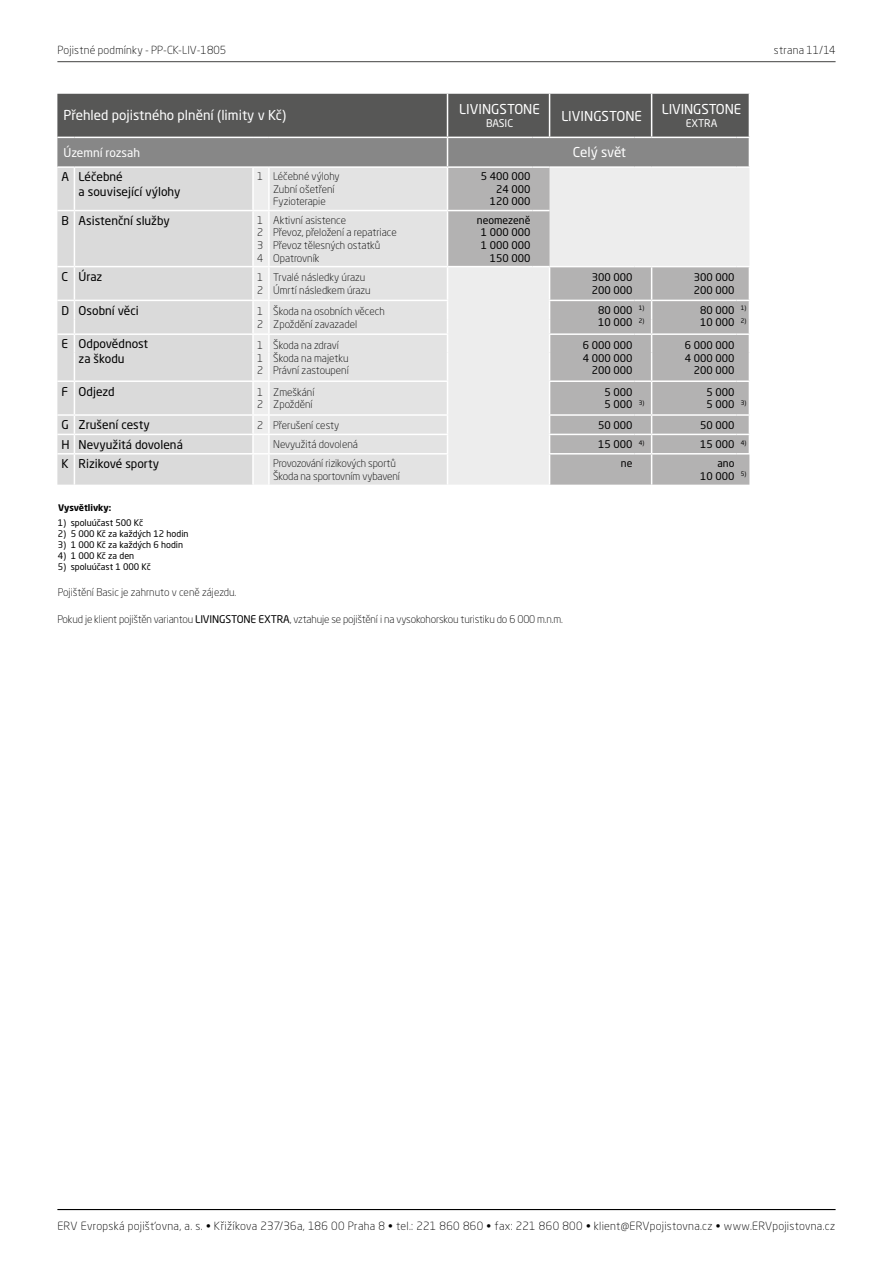
<style>
.page{position:relative;width:893px;height:1263px;background:#fff}
.page>*{position:absolute;margin:0;border:0;box-sizing:border-box;transform-origin:0 0}
.t1{font:13.5px "Neo Sans Pro";color:#fff}
.t2{font:12px/14.4px "Neo Sans Pro";color:#000}
.t3{font:12px "Neo Sans Pro";color:#fff}
.t4{font:300 11.25px "Neo Sans Pro";letter-spacing:.025em;color:#000}
.t5{font:300 10.95px "Neo Sans Pro";letter-spacing:.015em;color:#000}
.t6{font:300 10.5px/12.6px "Neo Sans Pro";color:#000}
.t7{font:10.5px/12.6px "Neo Sans Pro";color:#000}
.t8{font:10.5px "Neo Sans Pro";letter-spacing:-.01em;color:#fff}
.t9{font:9px "Neo Sans Pro";color:#000}
.t10{font:700 9px "Neo Sans Pro";color:#000}
.t11{font:6.15px/12.6px "Neo Sans Pro";color:#000}
.s1{font-weight:400}
</style>
<div class="page">
<hr style="left:57px;top:1209px;width:779px;height:1px;background:#000">
<hr style="left:57px;top:61px;width:779px;height:1px;background:#575756">
<div style="left:57px;top:168px;width:195px;height:317px;background:#dadada"></div>
<div style="left:270px;top:168px;width:177px;height:317px;background:#e3e3e3"></div>
<svg style="left:448px;top:168px;width:301px;height:317px;background:#cecece"></svg>
<hr style="left:74px;top:333px;width:179px;height:2px;background:#fff">
<hr style="left:269px;top:333px;width:179px;height:2px;background:#fff">
<hr style="left:549px;top:333px;width:86px;height:2px;background:#fff">
<hr style="left:652px;top:333px;width:85px;height:2px;background:#fff">
<svg style="left:57px;top:210px;width:17px;height:1px"></svg>
<hr style="left:74px;top:210px;width:179px;height:1px;background:#fff">
<hr style="left:74px;top:300px;width:179px;height:1px;background:#fff">
<hr style="left:269px;top:210px;width:178px;height:1px;background:#fff">
<hr style="left:447px;top:210px;width:86px;height:1px;background:#fff">
<svg style="left:533px;top:210px;width:17px;height:1px"></svg>
<hr style="left:269px;top:300px;width:179px;height:1px;background:#fff">
<hr style="left:549px;top:300px;width:86px;height:1px;background:#fff">
<hr style="left:652px;top:300px;width:85px;height:1px;background:#fff">
<svg style="left:57px;top:266px;width:17px;height:1px"></svg>
<hr style="left:74px;top:266px;width:179px;height:1px;background:#fff">
<hr style="left:269px;top:266px;width:178px;height:1px;background:#fff">
<hr style="left:447px;top:266px;width:86px;height:1px;background:#fff">
<svg style="left:533px;top:266px;width:17px;height:1px"></svg>
<hr style="left:550px;top:266px;width:85px;height:1px;background:#fff">
<svg style="left:635px;top:266px;width:17px;height:1px"></svg>
<hr style="left:652px;top:266px;width:85px;height:1px;background:#fff">
<svg style="left:737px;top:266px;width:12px;height:1px"></svg>
<hr style="left:74px;top:380px;width:179px;height:2px;background:#fff">
<hr style="left:269px;top:380px;width:179px;height:2px;background:#fff">
<hr style="left:549px;top:380px;width:86px;height:2px;background:#fff">
<hr style="left:652px;top:380px;width:85px;height:2px;background:#fff">
<hr style="left:74px;top:414px;width:179px;height:2px;background:#fff">
<hr style="left:269px;top:414px;width:179px;height:2px;background:#fff">
<hr style="left:549px;top:414px;width:86px;height:2px;background:#fff">
<hr style="left:652px;top:414px;width:85px;height:2px;background:#fff">
<svg style="left:252px;top:301px;width:18px;height:51px"></svg>
<hr style="left:74px;top:434px;width:179px;height:1px;background:#fff">
<hr style="left:269px;top:434px;width:179px;height:1px;background:#fff">
<hr style="left:549px;top:434px;width:86px;height:1px;background:#fff">
<hr style="left:652px;top:434px;width:85px;height:1px;background:#fff">
<hr style="left:74px;top:453px;width:179px;height:1px;background:#fff">
<svg style="left:252px;top:416px;width:18px;height:37px"></svg>
<hr style="left:269px;top:453px;width:179px;height:1px;background:#fff">
<hr style="left:549px;top:453px;width:86px;height:1px;background:#fff">
<hr style="left:652px;top:453px;width:85px;height:1px;background:#fff">
<hr style="left:549px;top:267px;width:1px;height:33px;background:#fff">
<svg style="left:549px;top:301px;width:1px;height:79px"></svg>
<hr style="left:549px;top:382px;width:1px;height:32px;background:#fff">
<svg style="left:549px;top:416px;width:1px;height:37px"></svg>
<hr style="left:549px;top:454px;width:1px;height:31px;background:#fff">
<svg style="left:57px;top:94px;width:693px;height:74px;background:#727271"></svg>
<hr style="left:651px;top:267px;width:1px;height:33px;background:#fff">
<svg style="left:635px;top:300px;width:17px;height:82px"></svg>
<svg style="left:737px;top:300px;width:12px;height:82px"></svg>
<hr style="left:651px;top:382px;width:1px;height:32px;background:#fff">
<svg style="left:635px;top:414px;width:17px;height:40px"></svg>
<svg style="left:737px;top:414px;width:12px;height:40px"></svg>
<hr style="left:74px;top:168px;width:1px;height:42px;background:#fff">
<hr style="left:74px;top:211px;width:1px;height:55px;background:#fff">
<hr style="left:74px;top:267px;width:1px;height:33px;background:#fff">
<svg style="left:57px;top:300px;width:18px;height:82px"></svg>
<hr style="left:74px;top:382px;width:1px;height:32px;background:#fff">
<svg style="left:57px;top:414px;width:18px;height:40px"></svg>
<hr style="left:74px;top:454px;width:1px;height:31px;background:#fff">
<hr style="left:651px;top:454px;width:1px;height:31px;background:#fff">
<p class="t5" style="left:57px;top:44px;width:170px">Pojistné podmínky - PP-CK-LIV-1805</p>
<p class="t5" style="left:774px;top:44px;width:63px">strana 11/14</p>
<p class="t1" style="left:63px;top:107px;width:224px">Přehled pojistného plnění (limity v Kč)</p>
<p class="t1" style="left:459px;top:101px;width:80px">LIVINGSTONE</p>
<p class="t8" style="left:486px;top:117px;width:13px">Basic</p>
<p class="t1" style="left:561px;top:107px;width:80px">LIVINGSTONE</p>
<p class="t1" style="left:662px;top:101px;width:79px">LIVINGSTONE</p>
<p class="t8" style="left:686px;top:117px;width:32px">extra</p>
<p class="t3" style="left:63px;top:145px;width:78px">Územní rozsah</p>
<p class="t1" style="left:573px;top:144px;width:55px">Celý svět</p>
<p class="t2" style="left:79px;top:170px;width:103px;text-indent:-17px">A Léčebné<br>a související výlohy</p>
<p class="t6" style="left:273px;top:170px;width:68px;text-indent:-16px">1 Léčebné výlohy<br>Zubní ošetření<br>Fyzioterapie</p>
<p class="t7" style="left:481px;top:170px;width:51px;text-align:right">5 400 000<br>24 000<br>120 000</p>
<p class="t2" style="left:62px;top:213px;width:110px">B Asistenční služby</p>
<p class="t6" style="left:257px;top:213px;width:8px;text-align:justify">1<br>2<br>3<br>4</p>
<p class="t6" style="left:273px;top:213px;width:125px">Aktivní asistence<br>Převoz, přeložení a repatriace<br>Převoz tělesných ostatků<br>Opatrovník</p>
<p class="t7" style="left:477px;top:213px;width:55px;text-align:right">neomezeně<br>1 000 000<br>1 000 000<br>150 000</p>
<p class="t2" style="left:62px;top:269px;width:42px">C Úraz</p>
<p class="t6" style="left:257px;top:271px;width:8px">1<br>2</p>
<p class="t6" style="left:273px;top:271px;width:99px">Trvalé následky úrazu<br>Úmrtí následkem úrazu</p>
<p class="t7" style="left:592px;top:271px;width:42px">300 000<br>200 000</p>
<p class="t7" style="left:694px;top:271px;width:42px">300 000<br>200 000</p>
<p class="t2" style="left:62px;top:303px;width:79px">D Osobní věci</p>
<p class="t6" style="left:257px;top:305px;width:8px">1<br>2</p>
<p class="t6" style="left:273px;top:305px;width:113px">Škoda na osobních věcech<br>Zpoždění zavazadel</p>
<p class="t7" style="left:598px;top:303px;width:36px">80 000<br>10 000</p>
<p class="t11" style="left:639px;top:301px;width:7px">1)<br>2)</p>
<p class="t7" style="left:700px;top:303px;width:36px">80 000<br>10 000</p>
<p class="t11" style="left:741px;top:301px;width:7px">1)<br>2)</p>
<p class="t2" style="left:62px;top:337px;width:88px;text-align:center">E Odpovědnost za škodu</p>
<p class="t6" style="left:257px;top:339px;width:8px;text-align:justify">1<br>1<br>2</p>
<p class="t6" style="left:273px;top:339px;width:77px">Škoda na zdraví<br>Škoda na majetku<br>Právní zastoupení</p>
<p class="t7" style="left:583px;top:339px;width:51px;text-align:right">6 000 000<br>4 000 000<br>200 000</p>
<p class="t7" style="left:685px;top:339px;width:51px;text-align:right">6 000 000<br>4 000 000<br>200 000</p>
<p class="t2" style="left:62px;top:384px;width:55px">F Odjezd</p>
<p class="t6" style="left:257px;top:386px;width:8px">1<br>2</p>
<p class="t6" style="left:273px;top:386px;width:43px">Zmeškání<br>Zpoždění</p>
<p class="t7" style="left:604px;top:385px;width:41px">5 000<br>5 000 <sup>3)</sup></p>
<p class="t7" style="left:706px;top:385px;width:41px">5 000<br>5 000 <sup>3)</sup></p>
<p class="t2" style="left:62px;top:417px;width:90px">G Zrušení cesty</p>
<p class="t6" style="left:257px;top:418px;width:83px">2 Přerušení cesty</p>
<p class="t7" style="left:598px;top:418px;width:36px">50 000</p>
<p class="t7" style="left:700px;top:418px;width:36px">50 000</p>
<p class="t2" style="left:62px;top:437px;width:123px">H Nevyužitá dovolená</p>
<p class="t6" style="left:273px;top:438px;width:86px">Nevyužitá dovolená</p>
<p class="t7" style="left:598px;top:438px;width:48px">15 000 <sup>4)</sup></p>
<p class="t7" style="left:700px;top:438px;width:48px">15 000 <sup>4)</sup></p>
<p class="t2" style="left:62px;top:456px;width:99px">K Rizikové sporty</p>
<p class="t6" style="left:273px;top:457px;width:128px">Provozování rizikových sportů<br>Škoda na sportovním vybavení</p>
<p class="t7" style="left:621px;top:457px;width:13px">ne</p>
<p class="t7" style="left:700px;top:457px;width:48px;text-align:center">ano<br>10 000 <sup>5)</sup></p>
<p class="t9" style="left:58px;top:517px;width:87px">1) spoluúčast 500 Kč</p>
<p class="t9" style="left:58px;top:528px;width:132px">2) 5 000 Kč za každých 12 hodin</p>
<p class="t9" style="left:58px;top:539px;width:127px">3) 1 000 Kč za každých 6 hodin</p>
<p class="t9" style="left:58px;top:550px;width:78px">4) 1 000 Kč za den</p>
<p class="t9" style="left:58px;top:561px;width:94px">5) spoluúčast 1 000 Kč</p>
<p class="t6" style="left:58px;top:586px;width:180px">Pojištění Basic je zahrnuto v ceně zájezdu.</p>
<p class="t10" style="left:58px;top:502px;width:55px">Vysvětlivky:</p>
<p class="t6" style="left:57px;top:612px;width:507px">Pokud je klient pojištěn variantou <span class="s1">LIVINGSTONE EXTRA</span>, vztahuje se pojištění i na vysokohorskou turistiku do 6 000 m.n.m.</p>
<p class="t4" style="left:57px;top:1219px;width:779px">ERV Evropská pojišťovna, a. s. • Křižíkova 237/36a, 186 00 Praha 8 • tel.: 221 860 860 • fax: 221 860 800 • klient@ERVpojistovna.cz • www.ERVpojistovna.cz</p>
</div>
